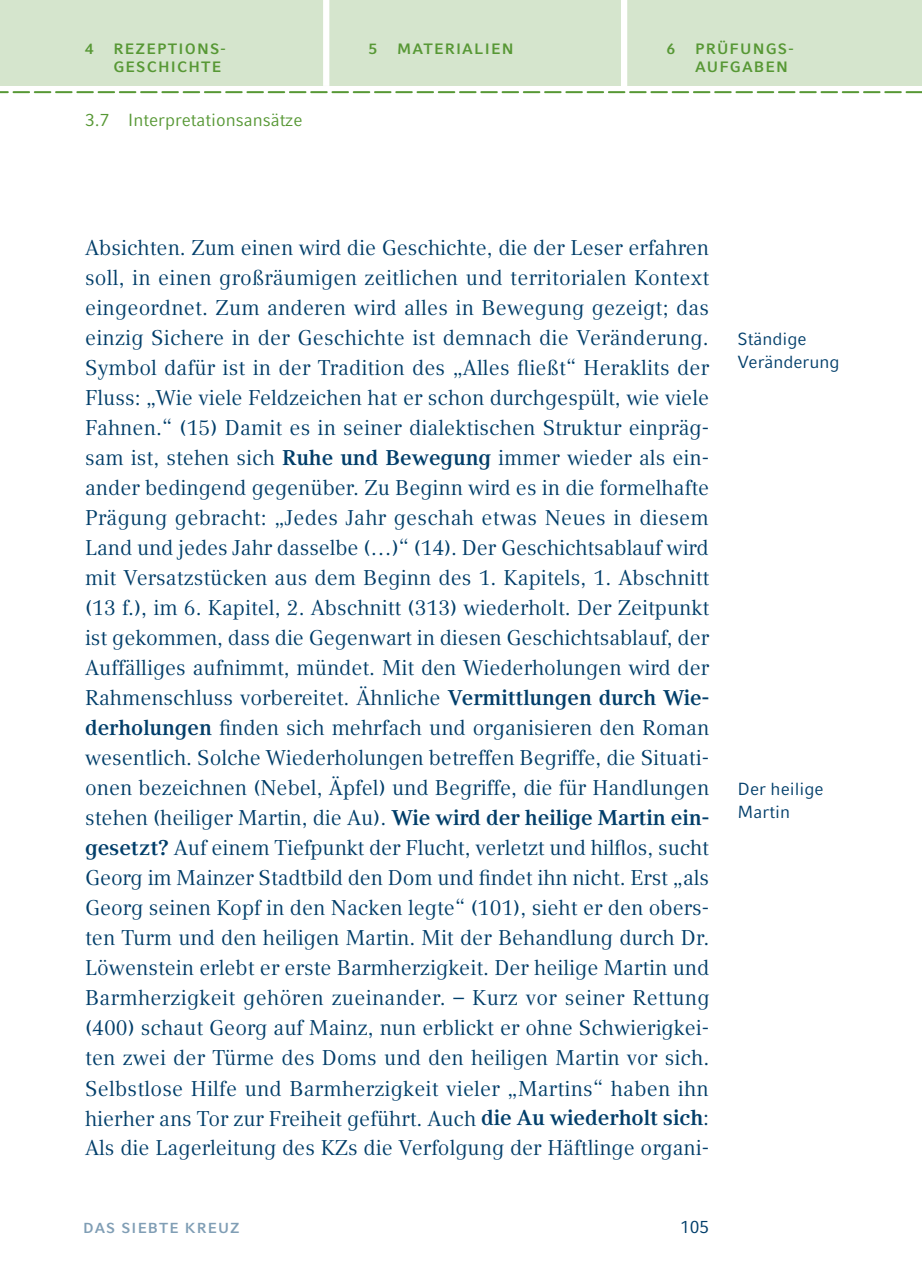
<style>
.page{position:relative;width:922px;height:1276px;background:#fff}
.page>*{position:absolute;margin:0;border:0;box-sizing:border-box;transform-origin:0 0}
.t1{font:21.25px/30px "Compatil Text LT Pro";color:#003e6a}
.t2{font:17.5px/22.5px "Compatil Fact LT Pro";color:#003e6a}
.t3{font:17.5px "Compatil Fact LT Pro";color:#579835}
.t4{font:700 15px/18.8px "Compatil Fact LT Pro";letter-spacing:.08em;color:#579835}
.t5{font:700 14.5px "Compatil Fact LT Pro";color:#809eb5}
.s1{font-weight:700}
</style>
<div class="page">
<div style="left:0;top:0;width:921px;height:85px;background:#d5e5cd"></div>
<div style="left:323px;top:0;width:6px;height:86px;background:#fff"></div>
<div style="left:620px;top:0;width:7px;height:88px;background:#fff"></div>
<svg style="left:0;top:91px;width:921px;height:2px"></svg>
<p class="t4" style="left:113px;top:39px;width:107px;text-indent:44px">PTIONS-<br>GESCHI CHTE</p>
<p class="t4" style="left:369px;top:39px;width:26px">5 MA</p>
<p class="t4" style="left:423px;top:39px;width:71px">TERIALIEN</p>
<p class="t4" style="left:666px;top:39px;width:10px">6</p>
<p class="t4" style="left:695px;top:39px;width:91px">PRÜ FUNGS-<br>AUFGABEN</p>
<p class="t4" style="left:85px;top:39px;width:23px">4 REZE</p>
<p class="t3" style="left:85px;top:110px;width:219px">3.7 Interpretationsansätze</p>
<p class="t1" style="left:85px;top:233px;width:626px">Absichten. Zum einen wird die Geschichte, die der Leser erfahren soll, in einen großräumigen zeitlichen und territorialen Kontext eingeordnet. Zum anderen wird alles in Bewegung gezeigt; das einzig Sichere in der Geschichte ist demnach die Veränderung.<br>Symbol dafür ist in der Tradition des „Alles fließt“ Heraklits der Fluss: „Wie viele Feldzeichen hat er schon durchgespült, wie viele Fahnen.“ (15) Damit es in seiner dialektischen Struktur einpräg&shy;sam ist, stehen sich <span class="s1">Ruhe und Bewegung</span> immer wieder als ein&shy;ander bedingend gegenüber. Zu Beginn wird es in die formelhafte Prägung gebracht: „Jedes Jahr geschah etwas Neues in diesem Land und jedes Jahr dasselbe (…)“ (14). Der Geschichtsablauf wird mit Versatzstücken aus dem Beginn des 1. Kapitels, 1. Abschnitt (13 f.), im 6. Kapitel, 2. Abschnitt (313) wiederholt. Der Zeitpunkt ist gekommen, dass die Gegenwart in diesen Geschichtsablauf, der Auffälliges aufnimmt, mündet. Mit den Wiederholungen wird der Rahmenschluss vorbereitet. Ähnliche <span class="s1">Vermittlungen durch Wie&shy;derholungen</span> finden sich mehrfach und organisieren den Roman wesentlich. Solche Wiederholungen betreffen Begriffe, die Situati&shy;onen bezeichnen (Nebel, Äpfel) und Begriffe, die für Handlungen stehen (heiliger Martin, die Au). <span class="s1">Wie wird der heilige Martin ein&shy;gesetzt?</span> Auf einem Tiefpunkt der Flucht, verletzt und hilflos, sucht Georg im Mainzer Stadtbild den Dom und findet ihn nicht. Erst „als Georg seinen Kopf in den Nacken legte“ (101), sieht er den obers&shy;ten Turm und den heiligen Martin. Mit der Behandlung durch Dr.<br>Löwenstein erlebt er erste Barmherzigkeit. Der heilige Martin und Barmherzigkeit gehören zueinander. – Kurz vor seiner Rettung (400) schaut Georg auf Mainz, nun erblickt er ohne Schwierigkei&shy;ten zwei der Türme des Doms und den heiligen Martin vor sich.<br>Selbstlose Hilfe und Barmherzigkeit vieler „Martins“ haben ihn hierher ans Tor zur Freiheit geführt. Auch <span class="s1">die Au wiederholt sich</span>:<br>Als die Lagerleitung des KZs die Verfolgung der Häftlinge organi-</p>
<p class="t5" style="left:83px;top:1219px;width:11px">DAS</p>
<p class="t5" style="left:121px;top:1219px;width:10px">SIEB</p>
<p class="t5" style="left:159px;top:1219px;width:80px">TE KREUZ</p>
<p class="t2" style="left:679px;top:1216px;width:31px">105</p>
<p class="t2" style="left:737px;top:328px;width:103px">Ständige<br>Veränderung</p>
<p class="t2" style="left:737px;top:778px;width:87px">Der heilige<br>Martin</p>
</div>
